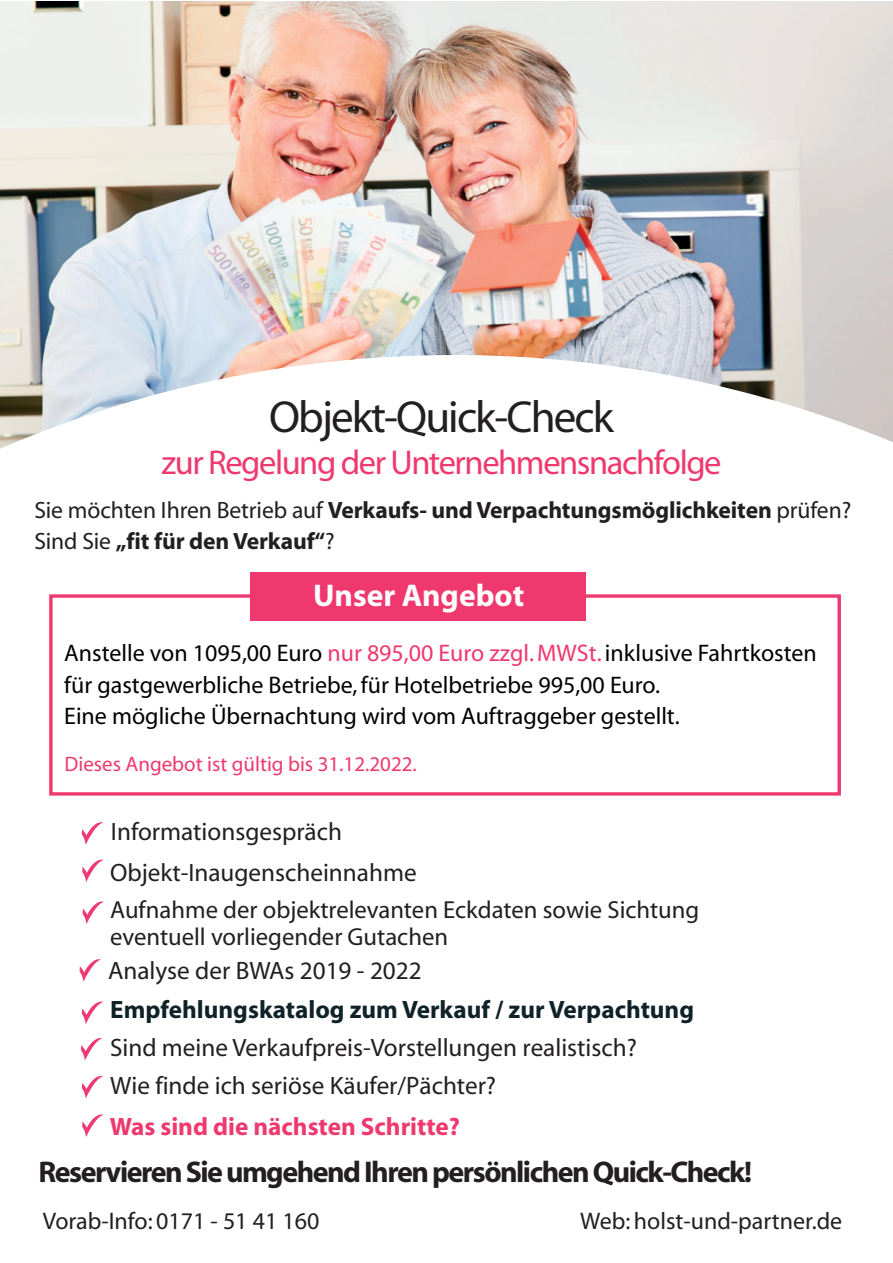
<style>
.page{position:relative;width:893px;height:1263px;background:#fff}
.page>*{position:absolute;margin:0;border:0;box-sizing:border-box;transform-origin:0 0}
.t1{font:45px "Myriad";letter-spacing:-.04em;color:#231f20}
.t2{font:34.5px "Myriad";letter-spacing:-.04em;color:#ef386e}
.t3{font:700 31.5px "Myriad";color:#fff}
.t4{font:700 30px "Myriad";letter-spacing:-.05em;color:#231f20}
.t5{font:25.2px/40.8px "Myriad";color:#231f20}
.t6{font:700 25.2px "Myriad";color:#0e2227}
.t7{font:700 25.2px "Myriad";color:#ef386e}
.t8{font:24.75px/26.2px "Myriad";color:#231f20}
.t9{font:24px/31.5px "Myriad";color:#000}
.t10{font:24px "Myriad";color:#231f20}
.t11{font:700 23.7px/30.9px "Myriad";letter-spacing:-.005em;color:#231f20}
.t12{font:21px "Myriad";color:#ef386e}
.s1{font-weight:400}
.s2{color:#ef386e}
</style>
<div class="page">
<img style="left:0;top:1px;width:893px;height:288px">
<svg style="left:0;top:289px;width:893px;height:284px"></svg>
<div style="left:49px;top:594px;width:792px;height:202px;border:3px solid #ef386e"></div>
<div style="left:250px;top:573px;width:336px;height:48px;background:#ef386e"></div>
<img style="left:82px;top:860px;width:21px;height:22px">
<img style="left:83px;top:901px;width:21px;height:23px">
<img style="left:80px;top:959px;width:21px;height:23px">
<img style="left:82px;top:1002px;width:21px;height:22px">
<img style="left:81px;top:1038px;width:21px;height:23px">
<img style="left:82px;top:1076px;width:21px;height:22px">
<img style="left:82px;top:1114px;width:21px;height:23px">
<img style="left:82px;top:822px;width:21px;height:23px">
<h1 class="t1" style="left:269px;top:395px;width:346px">Objekt-Quick-Check</h1>
<h2 class="t2" style="left:161px;top:445px;width:562px">zur Regelung der Unternehmensnachfolge</h2>
<p class="t11" style="left:34px;top:496px;width:818px"><span class="s1">Sie möchten Ihren Betrieb auf</span> Verkaufs- und Verpachtungsmöglichkeiten <span class="s1">prüfen?<br>Sind Sie</span> „fit für den Verkauf“<span class="s1">?</span></p>
<h3 class="t3" style="left:313px;top:579px;width:213px">Unser Angebot</h3>
<p class="t9" style="left:64px;top:638px;width:754px">Anstelle von 1095,00 Euro <span class="s2">nur 895,00 Euro zzgl. MWSt.</span> inklusive Fahrtkosten für gastgewerbliche Betriebe, für Hotelbetriebe 995,00 Euro.<br>Eine mögliche Übernachtung wird vom Auftraggeber gestellt.</p>
<p class="t12" style="left:64px;top:754px;width:354px">Dieses Angebot ist gültig bis 31.12.2022.</p>
<p class="t5" style="left:110px;top:813px;width:308px">Informationsgespräch<br>Objekt-Inaugenscheinnahme</p>
<p class="t8" style="left:110px;top:898px;width:591px">Aufnahme der objektrelevanten Eckdaten sowie Sichtung eventuell vorliegender Gutachen</p>
<p class="t5" style="left:108px;top:951px;width:315px">Analyse der BWAs 2019 - 2022</p>
<p class="t6" style="left:110px;top:996px;width:585px">Empfehlungskatalog zum Verkauf / zur Verpachtung</p>
<p class="t5" style="left:110px;top:1029px;width:528px;line-height:38.7px">Sind meine Verkaufpreis-Vorstellungen realistisch?<br>Wie finde ich seriöse Käufer/Pächter?</p>
<p class="t7" style="left:110px;top:1113px;width:352px">Was sind die nächsten Schritte?</p>
<p class="t4" style="left:39px;top:1156px;width:715px">Reservieren Sie umgehend Ihren persönlichen Quick-Check!</p>
<p class="t10" style="left:43px;top:1209px;width:278px">Vorab-Info: 0171 - 51 41 160</p>
<p class="t10" style="left:580px;top:1209px;width:264px">Web: holst-und-partner.de</p>
</div>
